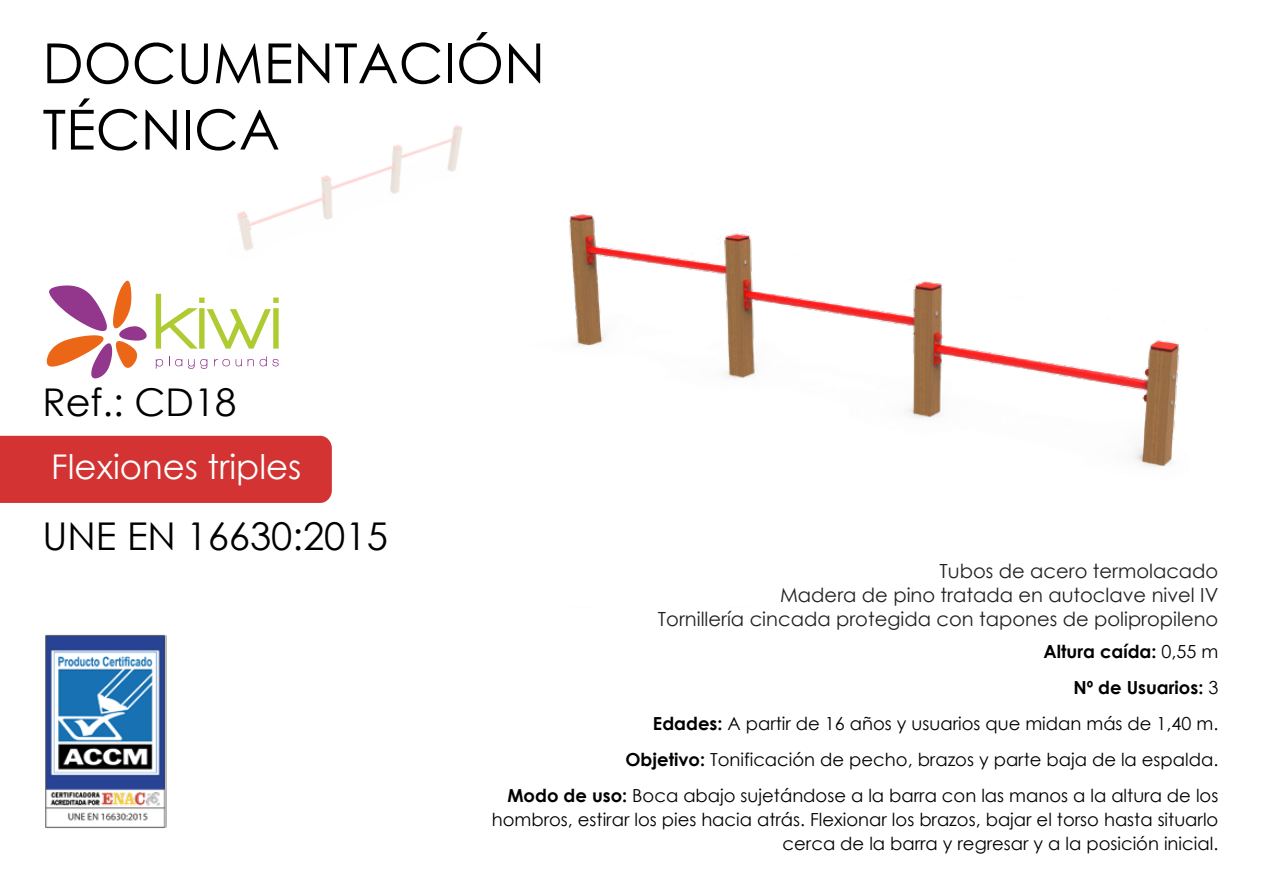
<style>
.page{position:relative;width:1263px;height:893px;background:#fff}
.page>*{position:absolute;margin:0;border:0;box-sizing:border-box;transform-origin:0 0}
.t1{font:55.35px/66.3px "Century Gothic";color:#000}
.t2{font:38.25px "Century Gothic";color:#000}
.t3{font:34.05px "Century Gothic";color:#fff}
.t4{font:19.5px/24px "Century Gothic";color:#212121;text-align:right}
.t5{font:18px/36px "Century Gothic";color:#000;text-align:right}
.s1{font-weight:700}
</style>
<div class="page">
<img style="left:237px;top:125px;width:225px;height:126px">
<img style="left:569px;top:213px;width:611px;height:254px">
<div style="left:0;top:436px;width:332px;height:67px;background:#d33333"></div>
<img style="left:45px;top:634px;width:121px;height:195px">
<svg style="left:47px;top:281px;width:100px;height:97px"></svg>
<svg style="left:156px;top:294px;width:123px;height:55px"></svg>
<svg style="left:156px;top:359px;width:7px;height:10px"></svg>
<svg style="left:169px;top:356px;width:13px;height:10px"></svg>
<svg style="left:188px;top:359px;width:19px;height:10px"></svg>
<svg style="left:214px;top:359px;width:16px;height:7px"></svg>
<svg style="left:236px;top:359px;width:6px;height:7px"></svg>
<svg style="left:248px;top:356px;width:31px;height:10px"></svg>
<h1 class="t1" style="left:43px;top:29px;width:504px">DOCUMENTACIÓN<br>TÉCNICA</h1>
<h2 class="t2" style="left:43px;top:375px;width:195px">Ref.: CD18</h2>
<h3 class="t3" style="left:51px;top:443px;width:252px">Flexiones triples</h3>
<h2 class="t2" style="left:43px;top:510px;width:347px">UNE EN 16630:2015</h2>
<p class="t4" style="left:658px;top:559px;width:562px">Tubos de acero termolacado<br>Madera de pino tratada en autoclave nivel IV<br>Tornillería cincada protegida con tapones de polipropileno</p>
<p class="t5" style="left:507px;top:633px;width:712px"><span class="s1">Altura caída:</span> 0,55 m<br><span class="s1">Nº de Usuarios:</span> 3<br><span class="s1">Edades:</span> A partir de 16 años y usuarios que midan más de 1,40 m.<br><span class="s1">Objetivo:</span> Tonificación de pecho, brazos y parte baja de la espalda.<br><span class="s1">Modo de uso:</span> Boca abajo sujetándose a la barra con las manos a la altura de los</p>
<p class="t5" style="left:492px;top:807px;width:728px;line-height:24px">hombros, estirar los pies hacia atrás. Flexionar los brazos, bajar el torso hasta situarlo cerca de la barra y regresar y a la posición inicial.</p>
</div>
